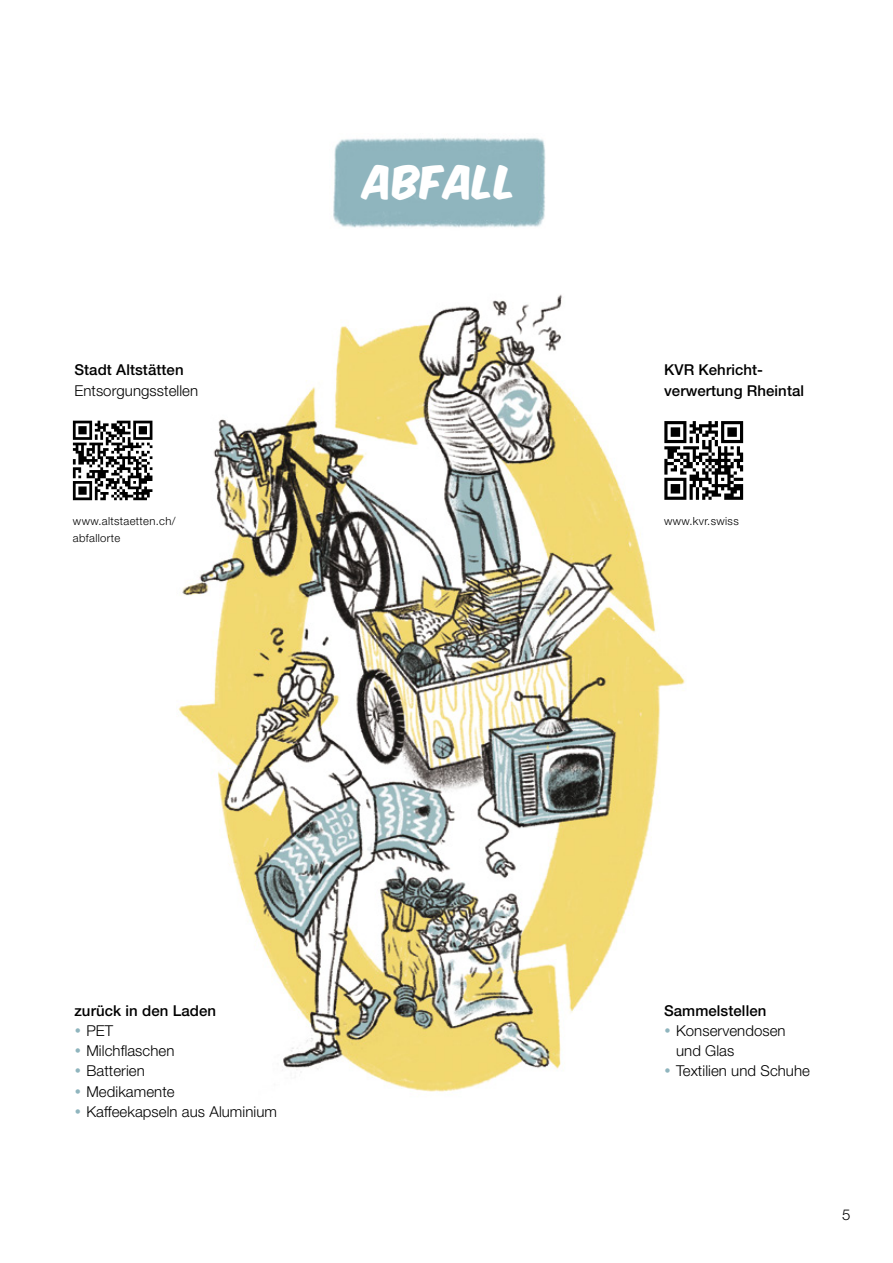
<style>
.page{position:relative;width:893px;height:1263px;background:#fff}
.page>*{position:absolute;margin:0;border:0;box-sizing:border-box;transform-origin:0 0}
.t1{font:39px "Komika Axis";letter-spacing:.03em;color:#fff}
.t2{font:300 15px/20.2px "Helvetica Neue LT Std";letter-spacing:.005em;color:#000}
.t3{font:500 15px/20.2px "Helvetica Neue LT Std";letter-spacing:.005em;color:#000}
.t4{font:300 11.25px/16.5px "Helvetica Neue LT Std";letter-spacing:.03em;color:#000}
.s1{color:#8fb5be}
</style>
<div class="page">
<img style="left:178px;top:294px;width:507px;height:798px">
<img style="left:333px;top:138px;width:213px;height:90px">
<svg style="left:72px;top:420px;width:81px;height:81px"></svg>
<svg style="left:73px;top:421px;width:79px;height:79px"></svg>
<div style="left:661px;top:418px;width:85px;height:85px;background:#fff"></div>
<svg style="left:664px;top:421px;width:79px;height:79px"></svg>
<p class="t3" style="left:74px;top:360px;width:111px">Stadt Altstätten</p>
<p class="t2" style="left:74px;top:380px;width:125px">Entsorgungsstellen</p>
<h1 class="t1" style="left:364px;top:163px;width:154px">abfall</h1>
<p class="t3" style="left:664px;top:360px;width:142px">KVR Kehricht&shy;verwertung Rheintal</p>
<p class="t4" style="left:73px;top:513px;width:104px">www.altstaetten.ch/ abfallorte</p>
<p class="t4" style="left:664px;top:513px;width:76px">www.kvr.swiss</p>
<p class="t3" style="left:74px;top:1000px;width:143px">zurück in den Laden</p>
<p class="t2" style="left:74px;top:1020px;width:40px"><span class="s1">•</span> PET</p>
<p class="t2" style="left:74px;top:1040px;width:102px"><span class="s1">•</span> Milchflaschen</p>
<p class="t2" style="left:74px;top:1060px;width:72px"><span class="s1">•</span> Batterien</p>
<p class="t2" style="left:74px;top:1081px;width:102px"><span class="s1">•</span> Medikamente</p>
<p class="t2" style="left:74px;top:1101px;width:204px"><span class="s1">•</span> Kaffeekapseln aus Aluminium</p>
<p class="t3" style="left:664px;top:1000px;width:104px">Sammelstellen</p>
<p class="t2" style="left:676px;top:1020px;width:111px;text-indent:-12px"><span class="s1">•</span> Konservendosen und Glas</p>
<p class="t2" style="left:664px;top:1060px;width:147px"><span class="s1">•</span> Textilien und Schuhe</p>
<p class="t2" style="left:842px;top:1204px;width:10px">5</p>
</div>
